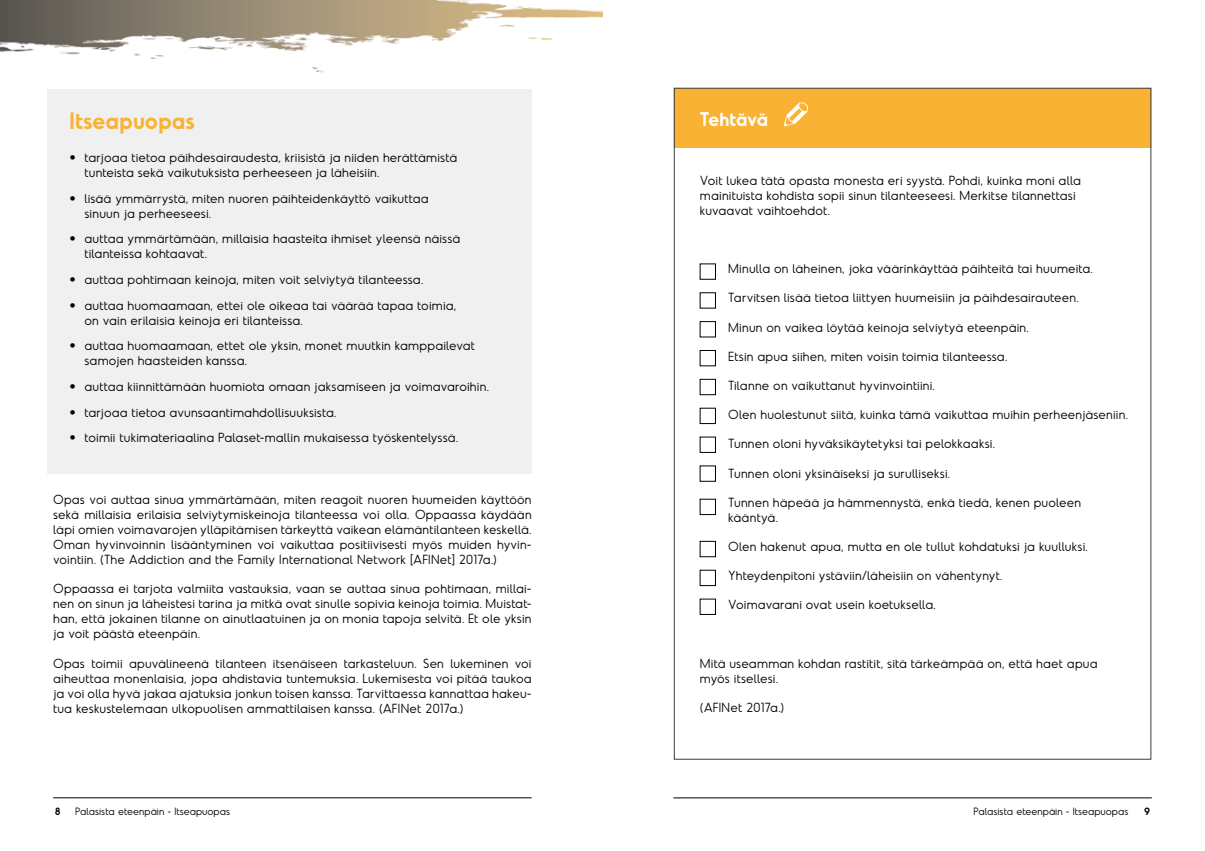
<style>
.page{position:relative;width:1205px;height:851px;background:#fff}
.page>*{position:absolute;margin:0;border:0;box-sizing:border-box;transform-origin:0 0}
.t1{font:600 22.5px "Odudo Soft";letter-spacing:.005em;color:#f9b234}
.t2{font:600 18.75px "Odudo Soft";letter-spacing:-.01em;color:#fff}
.t3{font:300 12.5px/15px "Odudo Soft";letter-spacing:.01em;color:#000}
.t4{font:300 10px "Odudo Soft";color:#000}
.t5{font:600 10px "Odudo Soft";color:#000}
.s1{font-size:18.75px}
</style>
<div class="page">
<hr style="left:53px;top:797px;width:478px;height:1px;background:#000">
<hr style="left:673px;top:797px;width:479px;height:1px;background:#000">
<div style="left:676px;top:90px;width:473px;height:58px;background:#f9b234"></div>
<div style="left:47px;top:89px;width:484px;height:384px;background:#f0f0f0"></div>
<img style="left:0;top:0;width:602px;height:73px">
<div style="left:700px;top:379px;width:15px;height:16px;border:1px solid #000"></div>
<h1 class="t1" style="left:69px;top:106px;width:127px">Itseapuopas</h1>
<p class="t3" style="left:84px;top:150px;width:374px;text-indent:-15px"><span class="s1">•</span> tarjoaa tietoa päihdesairaudesta, kriisistä ja niiden herättämistä tunteista sekä vaikutuksista perheeseen ja läheisiin.</p>
<p class="t3" style="left:84px;top:190px;width:346px;text-indent:-15px"><span class="s1">•</span> lisää ymmärrystä, miten nuoren päihteidenkäyttö vaikuttaa sinuun ja perheeseesi.</p>
<p class="t3" style="left:84px;top:231px;width:377px;text-indent:-15px"><span class="s1">•</span> auttaa ymmärtämään, millaisia haasteita ihmiset yleensä näissä tilanteissa kohtaavat.</p>
<p class="t3" style="left:69px;top:272px;width:355px"><span class="s1">•</span> auttaa pohtimaan keinoja, miten voit selviytyä tilanteessa.</p>
<p class="t3" style="left:84px;top:297px;width:373px;text-indent:-15px"><span class="s1">•</span> auttaa huomaamaan, ettei ole oikeaa tai väärää tapaa toimia, on vain erilaisia keinoja eri tilanteissa.</p>
<p class="t3" style="left:84px;top:338px;width:392px;text-indent:-15px"><span class="s1">•</span> auttaa huomaamaan, ettet ole yksin, monet muutkin kamppailevat samojen haasteiden kanssa.</p>
<p class="t3" style="left:69px;top:378px;width:421px"><span class="s1">•</span> auttaa kiinnittämään huomiota omaan jaksamiseen ja voimavaroihin.</p>
<p class="t3" style="left:69px;top:404px;width:269px"><span class="s1">•</span> tarjoaa tietoa avunsaantimahdollisuuksista.</p>
<p class="t3" style="left:69px;top:430px;width:390px"><span class="s1">•</span> toimii tukimateriaalina Palaset-mallin mukaisessa työskentelyssä.</p>
<p class="t3" style="left:53px;top:492px;width:480px;text-align:justify">Opas voi auttaa sinua ymmärtämään, miten reagoit nuoren huumeiden käyttöön sekä millaisia erilaisia selviytymiskeinoja tilanteessa voi olla. Oppaassa käydään läpi omien voimavarojen ylläpitämisen tärkeyttä vaikean elämäntilanteen keskellä.<br>Oman hyvinvoinnin lisääntyminen voi vaikuttaa positiivisesti myös muiden hyvin&shy;vointiin. (The Addiction and the Family International Network [AFINet] 2017a.)</p>
<p class="t3" style="left:53px;top:581px;width:480px;text-align:justify">Oppaassa ei tarjota valmiita vastauksia, vaan se auttaa sinua pohtimaan, millai&shy;nen on sinun ja läheistesi tarina ja mitkä ovat sinulle sopivia keinoja toimia. Muistat&shy;han, että jokainen tilanne on ainutlaatuinen ja on monia tapoja selvitä. Et ole yksin ja voit päästä eteenpäin.</p>
<p class="t3" style="left:53px;top:655px;width:480px;text-align:justify">Opas toimii apuvälineenä tilanteen itsenäiseen tarkasteluun. Sen lukeminen voi aiheuttaa monenlaisia, jopa ahdistavia tuntemuksia. Lukemisesta voi pitää taukoa ja voi olla hyvä jakaa ajatuksia jonkun toisen kanssa. Tarvittaessa kannattaa hakeu&shy;tua keskustelemaan ulkopuolisen ammattilaisen kanssa. (AFINet 2017a.)</p>
<h2 class="t2" style="left:700px;top:107px;width:70px">Tehtävä</h2>
<p class="t3" style="left:700px;top:173px;width:382px">Voit lukea tätä opasta monesta eri syystä. Pohdi, kuinka moni alla mainituista kohdista sopii sinun tilanteeseesi. Merkitse tilannettasi kuvaavat vaihtoehdot.</p>
<p class="t3" style="left:728px;top:261px;width:366px">Minulla on läheinen, joka väärinkäyttää päihteitä tai huumeita.</p>
<p class="t3" style="left:728px;top:290px;width:352px">Tarvitsen lisää tietoa liittyen huumeisiin ja päihdesairauteen.</p>
<p class="t3" style="left:728px;top:319px;width:302px">Minun on vaikea löytää keinoja selviytyä eteenpäin.</p>
<p class="t3" style="left:728px;top:348px;width:281px">Etsin apua siihen, miten voisin toimia tilanteessa.</p>
<p class="t3" style="left:728px;top:378px;width:208px">Tilanne on vaikuttanut hyvinvointiini.</p>
<p class="t3" style="left:728px;top:407px;width:401px">Olen huolestunut siitä, kuinka tämä vaikuttaa muihin perheenjäseniin.</p>
<p class="t3" style="left:728px;top:436px;width:268px">Tunnen oloni hyväksikäytetyksi tai pelokkaaksi.</p>
<p class="t3" style="left:728px;top:465px;width:223px">Tunnen oloni yksinäiseksi ja surulliseksi.</p>
<p class="t3" style="left:728px;top:494px;width:354px">Tunnen häpeää ja hämmennystä, enkä tiedä, kenen puoleen kääntyä.</p>
<p class="t3" style="left:728px;top:538px;width:361px">Olen hakenut apua, mutta en ole tullut kohdatuksi ja kuulluksi.</p>
<p class="t3" style="left:728px;top:568px;width:276px">Yhteydenpitoni ystäviin/läheisiin on vähentynyt.</p>
<p class="t3" style="left:728px;top:597px;width:209px">Voimavarani ovat usein koetuksella.</p>
<p class="t3" style="left:700px;top:655px;width:399px">Mitä useamman kohdan rastitit, sitä tärkeämpää on, että haet apua myös itsellesi.</p>
<p class="t3" style="left:700px;top:699px;width:86px">(AFINet 2017a.)</p>
<p class="t5" style="left:55px;top:804px;width:7px">8</p>
<p class="t4" style="left:75px;top:804px;width:156px">Palasista eteenpäin - Itseapuopas</p>
<p class="t4" style="left:973px;top:804px;width:156px">Palasista eteenpäin - Itseapuopas</p>
<p class="t5" style="left:1144px;top:804px;width:7px">9</p>
</div>
